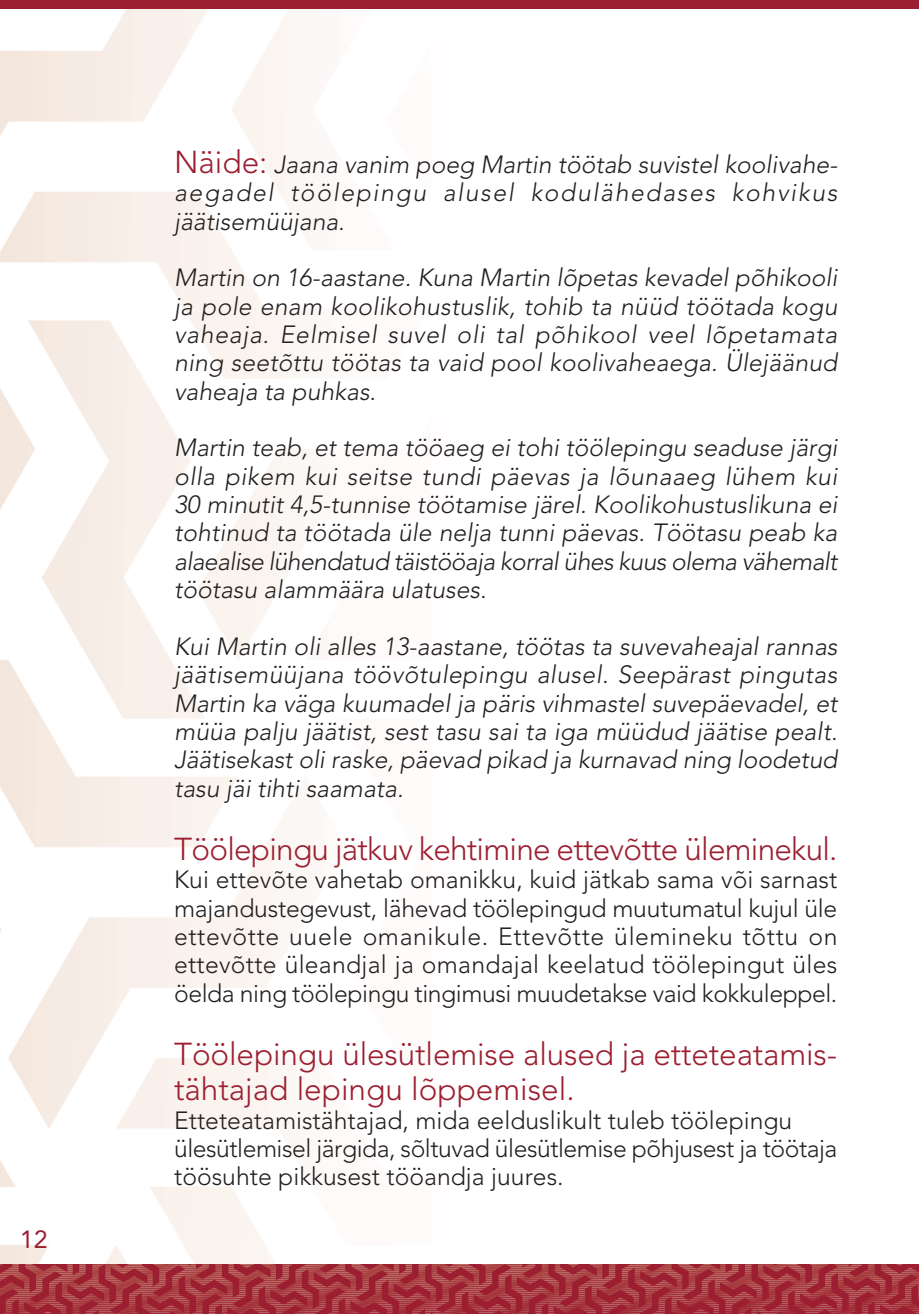
<style>
.page{position:relative;width:919px;height:1314px;background:#fff}
.page>*{position:absolute;margin:0;border:0;box-sizing:border-box;transform-origin:0 0}
.t1{font:300 31.5px/35.1px "Avenir EE";letter-spacing:-.005em;color:#9c1f31}
.t2{font:300 31.5px "Avenir EE";letter-spacing:-.025em;color:#9c1f31}
.t3{font:italic 300 24.75px/28.3px "Avenir EE";color:#231f20;text-align:justify}
.t4{font:300 24.75px/28.3px "Avenir EE";letter-spacing:-.02em;color:#231f20;text-align:justify}
.t5{font:300 24.75px/28.3px "Avenir EE";color:#231f20}
.t6{font:24.75px "Avenir EE";color:#9c1f31}
.s1{font-style:normal;font-size:31.5px;color:#9c1f31}
</style>
<div class="page">
<img style="left:0;top:9px;width:313px;height:1255px">
<div style="left:0;top:0;width:918px;height:9px;background:#9c1f31"></div>
<svg style="left:0;top:1264px;width:918px;height:50px;background:#a4353f"></svg>
<p class="t6" style="left:20px;top:1229px;width:29px">12</p>
<p class="t3" style="left:174px;top:152px;width:664px"><span class="s1">Näide:</span> Jaana vanim poeg Martin töötab suvistel koolivahe&shy;aegadel töölepingu alusel kodulähedases kohvikus jäätisemüüjana.</p>
<p class="t3" style="left:174px;top:265px;width:664px">Martin on 16-aastane. Kuna Martin lõpetas kevadel põhikooli ja pole enam koolikohustuslik, tohib ta nüüd töötada kogu vaheaja. Eelmisel suvel oli tal põhikool veel lõpetamata ning seetõttu töötas ta vaid pool koolivaheaega. Ülejäänud vaheaja ta puhkas.</p>
<p class="t3" style="left:174px;top:435px;width:665px">Martin teab, et tema tööaeg ei tohi töölepingu seaduse järgi olla pikem kui seitse tundi päevas ja lõunaaeg lühem kui 30 minutit 4,5-tunnise töötamise järel. Koolikohustuslikuna ei tohtinud ta töötada üle nelja tunni päevas. Töötasu peab ka alaealise lühendatud täistööaja korral ühes kuus olema vähemalt töötasu alammäära ulatuses.</p>
<p class="t3" style="left:174px;top:634px;width:665px">Kui Martin oli alles 13-aastane, töötas ta suvevaheajal rannas jäätisemüüjana töövõtulepingu alusel. Seepärast pingutas Martin ka väga kuumadel ja päris vihmastel suvepäevadel, et müüa palju jäätist, sest tasu sai ta iga müüdud jäätise pealt.<br>Jäätisekast oli raske, päevad pikad ja kurnavad ning loodetud tasu jäi tihti saamata.</p>
<p class="t2" style="left:174px;top:836px;width:664px">Töölepingu jätkuv kehtimine ettevõtte üleminekul.</p>
<p class="t4" style="left:174px;top:867px;width:664px">Kui ettevõte vahetab omanikku, kuid jätkab sama või sarnast majandustegevust, lähevad töölepingud muutumatul kujul üle ettevõtte uuele omanikule. Ettevõtte ülemineku tõttu on ettevõtte üleandjal ja omandajal keelatud töölepingut üles öelda ning töölepingu tingimusi muudetakse vaid kokkuleppel.</p>
<p class="t1" style="left:174px;top:1039px;width:664px">Töölepingu ülesütlemise alused ja etteteatamis&shy;tähtajad lepingu lõppemisel.</p>
<p class="t5" style="left:174px;top:1108px;width:664px">Etteteatamistähtajad, mida eelduslikult tuleb töölepingu ülesütlemisel järgida, sõltuvad ülesütlemise põhjusest ja töötaja töösuhte pikkusest tööandja juures.</p>
</div>
